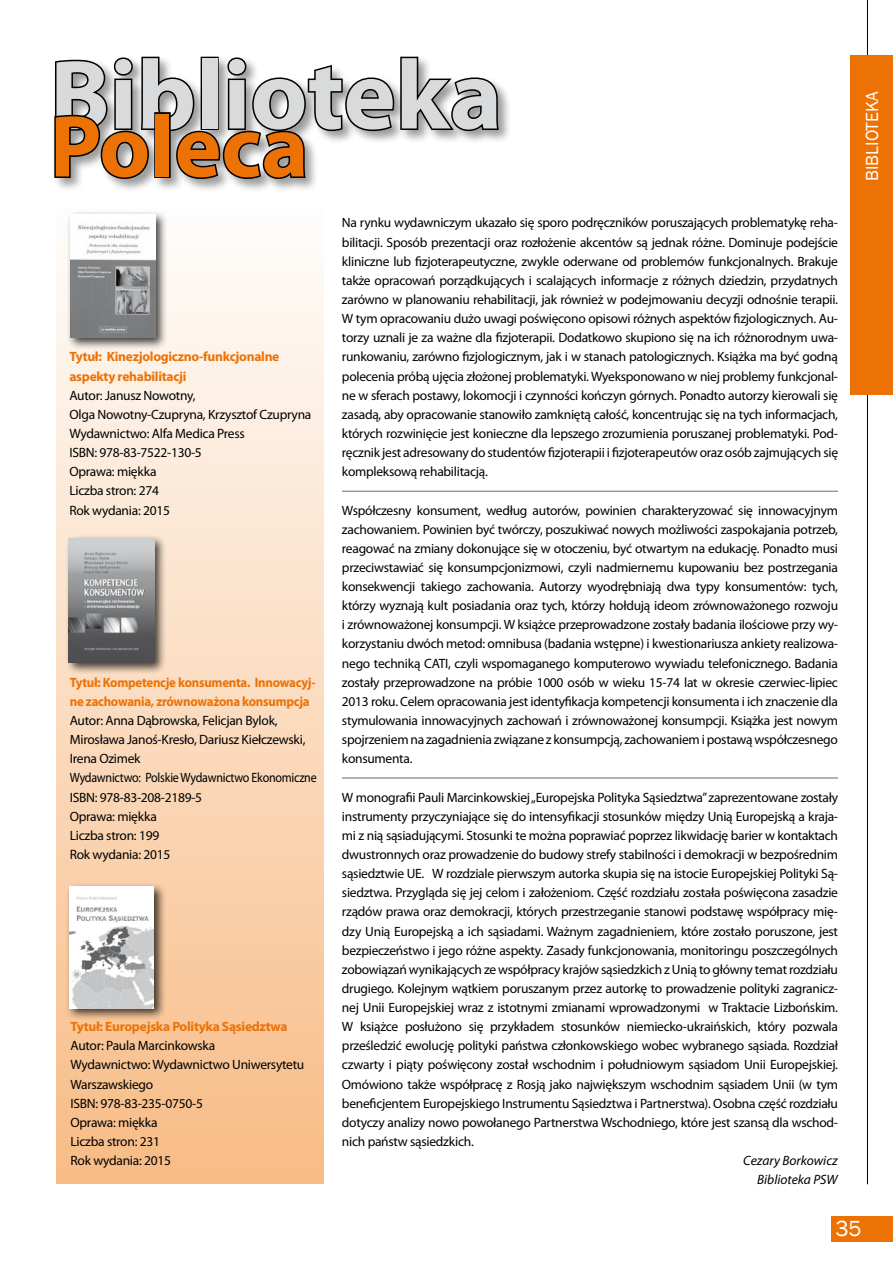
<style>
.page{position:relative;width:893px;height:1263px;background:#fff}
.page>*{position:absolute;margin:0;border:0;box-sizing:border-box;transform-origin:0 0}
.t1{font:700 99px "Myriad Pro";color:#d9dadb}
.t2{font:700 88.5px "Myriad Pro";color:#ec7206}
.t3{font:22.5px "Franklin Gothic";color:#fff}
.t4{font:18px "Franklin Gothic";color:#fff}
.t5{font:13.5px/19.2px "Myriad Pro";letter-spacing:-.02em;color:#000;text-align:justify}
.t6{font:700 13.5px/19.2px "Myriad Pro";letter-spacing:-.02em;color:#ec7206}
.t7{font:700 13.5px/19.2px "Myriad Pro";letter-spacing:-.02em;color:#ec7206;scale:.95 1}
.t8{font:italic 13.5px/19.2px "Myriad Pro";color:#000;text-align:right}
</style>
<div class="page">
<hr style="left:867px;top:395px;width:1px;height:789px;background:#000">
<hr style="left:867px;top:0;width:1px;height:55px;background:#000">
<div style="left:850px;top:55px;width:43px;height:340px;background:#ec7206"></div>
<div style="left:832px;top:1216px;width:61px;height:26px;background:#ec7206"></div>
<div style="left:56px;top:209px;width:268px;height:975px;background:linear-gradient(to bottom,#fefdfc,#f8bc86)"></div>
<div style="left:52px;top:55px;width:460px;height:139px;background:#000;opacity:.4"></div>
<svg style="left:53px;top:55px;width:448px;height:125px"></svg>
<hr style="left:342px;top:490px;width:496px;height:2px;background:#000">
<hr style="left:342px;top:777px;width:496px;height:1px;background:#000">
<div style="left:66px;top:210px;width:102px;height:140px;background:#000;opacity:.75"></div>
<img style="left:70px;top:214px;width:85px;height:124px">
<div style="left:65px;top:535px;width:101px;height:140px;background:#000;opacity:.75"></div>
<img style="left:69px;top:539px;width:85px;height:124px">
<div style="left:65px;top:882px;width:102px;height:139px;background:#000;opacity:.75"></div>
<img style="left:69px;top:886px;width:85px;height:122px">
<h1 class="t1" style="left:50px;top:31px;width:454px">Biblioteka</h1>
<h2 class="t2" style="left:50px;top:89px;width:260px">Poleca</h2>
<p class="t6" style="left:69px;top:347px;width:211px">Tytuł: Kinezjologiczno-funkcjonalne aspekty rehabilitacji</p>
<p class="t5" style="left:69px;top:385px;width:243px;text-align:left">Autor: Janusz Nowotny,<br>Olga Nowotny-Czupryna, Krzysztof Czupryna<br>Wydawnictwo: Alfa Medica Press<br>ISBN: 978-83-7522-130-5<br>Oprawa: miękka<br>Liczba stron: 274<br>Rok wydania: 2015</p>
<p class="t7" style="left:70px;top:672px;width:260px">Tytuł: Kompetencje konsumenta. Innowacyj&shy;ne zachowania, zrównoważona konsumpcja</p>
<p class="t5" style="left:70px;top:711px;width:248px;text-align:left">Autor: Anna Dąbrowska, Felicjan Bylok,<br>Mirosława Janoś-Kresło, Dariusz Kiełczewski,<br>Irena Ozimek<br>Wydawnictwo: Polskie Wydawnictwo Ekonomiczne<br>ISBN: 978-83-208-2189-5<br>Oprawa: miękka<br>Liczba stron: 199<br>Rok wydania: 2015</p>
<p class="t6" style="left:71px;top:1016px;width:218px">Tytuł: Europejska Polityka Sąsiedztwa</p>
<p class="t5" style="left:71px;top:1036px;width:235px;text-align:left">Autor: Paula Marcinkowska<br>Wydawnictwo: Wydawnictwo Uniwersytetu<br>Warszawskiego<br>ISBN: 978-83-235-0750-5<br>Oprawa: miękka<br>Liczba stron: 231<br>Rok wydania: 2015</p>
<p class="t5" style="left:342px;top:213px;width:498px">Na rynku wydawniczym ukazało się sporo podręczników poruszających problematykę reha&shy;bilitacji. Sposób prezentacji oraz rozłożenie akcentów są jednak różne. Dominuje podejście kliniczne lub fizjoterapeutyczne, zwykle oderwane od problemów funkcjonalnych. Brakuje także opracowań porządkujących i scalających informacje z różnych dziedzin, przydatnych zarówno w planowaniu rehabilitacji, jak również w podejmowaniu decyzji odnośnie terapii.<br>W tym opracowaniu dużo uwagi poświęcono opisowi różnych aspektów fizjologicznych. Au&shy;torzy uznali je za ważne dla fizjoterapii. Dodatkowo skupiono się na ich różnorodnym uwa&shy;runkowaniu, zarówno fizjologicznym, jak i w stanach patologicznych. Książka ma być godną polecenia próbą ujęcia złożonej problematyki. Wyeksponowano w niej problemy funkcjonal&shy;ne w sferach postawy, lokomocji i czynności kończyn górnych. Ponadto autorzy kierowali się zasadą, aby opracowanie stanowiło zamkniętą całość, koncentrując się na tych informacjach, których rozwinięcie jest konieczne dla lepszego zrozumienia poruszanej problematyki. Pod&shy;ręcznik jest adresowany do studentów fizjoterapii i fizjoterapeutów oraz osób zajmujących się kompleksową rehabilitacją.</p>
<p class="t5" style="left:342px;top:500px;width:498px">Współczesny konsument, według autorów, powinien charakteryzować się innowacyjnym zachowaniem. Powinien być twórczy, poszukiwać nowych możliwości zaspokajania potrzeb, reagować na zmiany dokonujące się w otoczeniu, być otwartym na edukację. Ponadto musi przeciwstawiać się konsumpcjonizmowi, czyli nadmiernemu kupowaniu bez postrzegania konsekwencji takiego zachowania. Autorzy wyodrębniają dwa typy konsumentów: tych, którzy wyznają kult posiadania oraz tych, którzy hołdują ideom zrównoważonego rozwoju i zrównoważonej konsumpcji. W książce przeprowadzone zostały badania ilościowe przy wy&shy;korzystaniu dwóch metod: omnibusa (badania wstępne) i kwestionariusza ankiety realizowa&shy;nego techniką CATI, czyli wspomaganego komputerowo wywiadu telefonicznego. Badania zostały przeprowadzone na próbie 1000 osób w wieku 15-74 lat w okresie czerwiec-lipiec 2013 roku. Celem opracowania jest identyfikacja kompetencji konsumenta i ich znaczenie dla stymulowania innowacyjnych zachowań i zrównoważonej konsumpcji. Książka jest nowym spojrzeniem na zagadnienia związane z konsumpcją, zachowaniem i postawą współczesnego konsumenta.</p>
<p class="t5" style="left:342px;top:787px;width:498px">W monografii Pauli Marcinkowskiej „Europejska Polityka Sąsiedztwa” zaprezentowane zostały instrumenty przyczyniające się do intensyfikacji stosunków między Unią Europejską a kraja&shy;mi z nią sąsiadującymi. Stosunki te można poprawiać poprzez likwidację barier w kontaktach dwustronnych oraz prowadzenie do budowy strefy stabilności i demokracji w bezpośrednim sąsiedztwie UE. W rozdziale pierwszym autorka skupia się na istocie Europejskiej Polityki Są&shy;siedztwa. Przygląda się jej celom i założeniom. Część rozdziału została poświęcona zasadzie rządów prawa oraz demokracji, których przestrzeganie stanowi podstawę współpracy mię&shy;dzy Unią Europejską a ich sąsiadami. Ważnym zagadnieniem, które zostało poruszone, jest bezpieczeństwo i jego różne aspekty. Zasady funkcjonowania, monitoringu poszczególnych zobowiązań wynikających ze współpracy krajów sąsiedzkich z Unią to główny temat rozdziału drugiego. Kolejnym wątkiem poruszanym przez autorkę to prowadzenie polityki zagranicz&shy;nej Unii Europejskiej wraz z istotnymi zmianami wprowadzonymi w Traktacie Lizbońskim.<br>W książce posłużono się przykładem stosunków niemiecko-ukraińskich, który pozwala prześledzić ewolucję polityki państwa członkowskiego wobec wybranego sąsiada. Rozdział czwarty i piąty poświęcony został wschodnim i południowym sąsiadom Unii Europejskiej.<br>Omówiono także współpracę z Rosją jako największym wschodnim sąsiadem Unii (w tym beneficjentem Europejskiego Instrumentu Sąsiedztwa i Partnerstwa). Osobna część rozdziału dotyczy analizy nowo powołanego Partnerstwa Wschodniego, które jest szansą dla wschod&shy;nich państw sąsiedzkich.</p>
<p class="t8" style="left:743px;top:1151px;width:96px">Cezary Borkowicz<br>Biblioteka PSW</p>
<h3 class="t4" style="left:861px;top:181px;width:91px;rotate:-90deg">BIBLIOTEKA</h3>
<h3 class="t3" style="left:835px;top:1215px;width:28px">35</h3>
</div>
